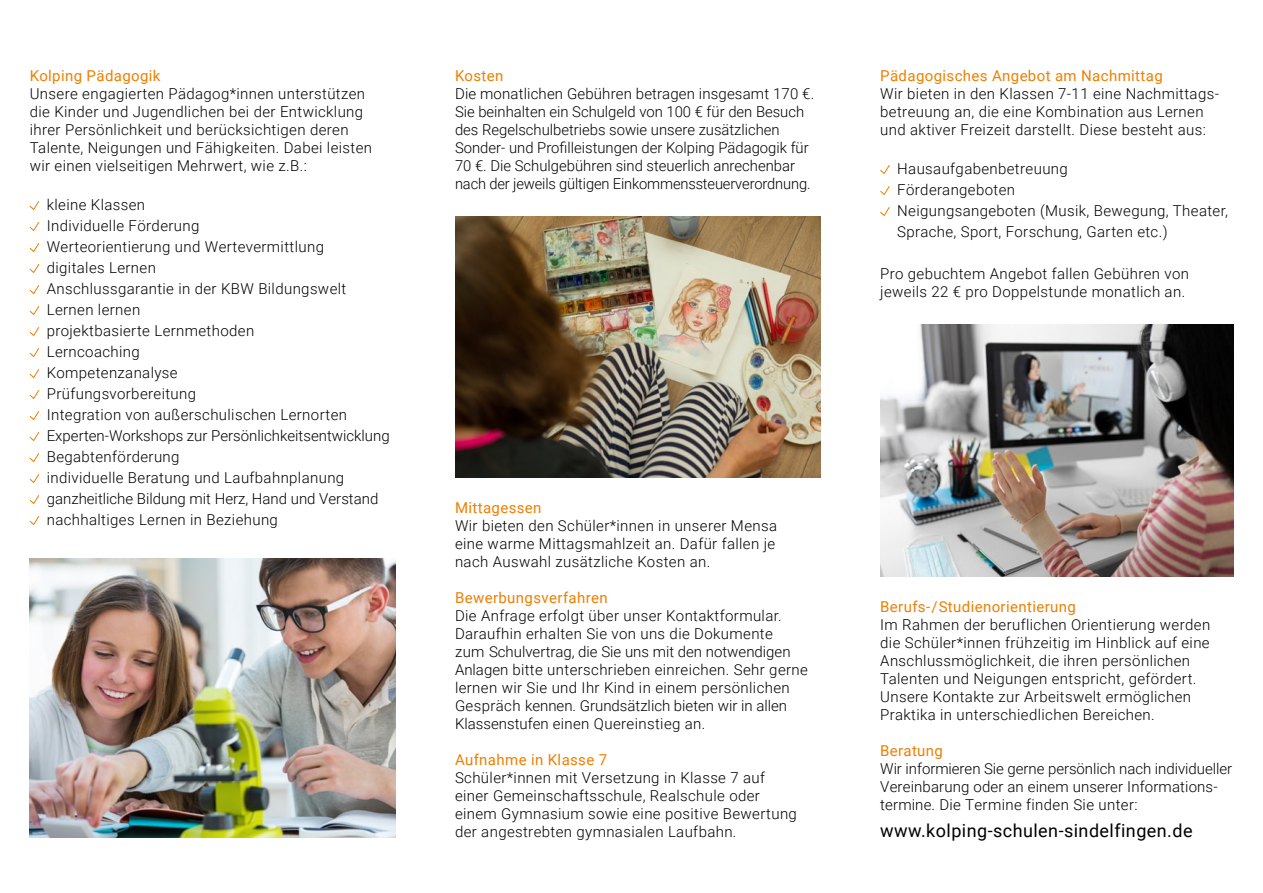
<style>
.page{position:relative;width:1263px;height:893px;background:#fff}
.page>*{position:absolute;margin:0;border:0;box-sizing:border-box;transform-origin:0 0}
.t1{font:18px "Roboto";letter-spacing:.025em;color:#000}
.t2{font:300 15px/18px "Roboto";letter-spacing:.025em;color:#000}
.t3{font:300 15px/18px "Roboto";color:#000}
.t4{font:15px "Roboto";letter-spacing:.025em;color:#ee7f00}
</style>
<div class="page">
<svg style="left:30px;top:201px;width:9px;height:9px"></svg>
<svg style="left:30px;top:222px;width:9px;height:9px"></svg>
<svg style="left:30px;top:243px;width:9px;height:9px"></svg>
<svg style="left:30px;top:264px;width:9px;height:9px"></svg>
<svg style="left:30px;top:285px;width:9px;height:9px"></svg>
<svg style="left:30px;top:306px;width:9px;height:9px"></svg>
<svg style="left:30px;top:327px;width:9px;height:9px"></svg>
<svg style="left:30px;top:348px;width:9px;height:9px"></svg>
<svg style="left:30px;top:369px;width:9px;height:9px"></svg>
<svg style="left:30px;top:390px;width:9px;height:9px"></svg>
<svg style="left:30px;top:411px;width:9px;height:9px"></svg>
<svg style="left:30px;top:432px;width:9px;height:9px"></svg>
<svg style="left:30px;top:453px;width:9px;height:9px"></svg>
<svg style="left:30px;top:474px;width:9px;height:9px"></svg>
<svg style="left:30px;top:495px;width:9px;height:9px"></svg>
<svg style="left:30px;top:516px;width:9px;height:9px"></svg>
<img style="left:455px;top:216px;width:366px;height:261px">
<img style="left:880px;top:324px;width:353px;height:252px">
<svg style="left:880px;top:165px;width:10px;height:9px"></svg>
<svg style="left:880px;top:186px;width:10px;height:9px"></svg>
<svg style="left:880px;top:207px;width:10px;height:9px"></svg>
<img style="left:30px;top:558px;width:365px;height:279px">
<p class="t4" style="left:30px;top:65px;width:132px">Kolping Pädagogik</p>
<p class="t2" style="left:30px;top:84px;width:344px">Unsere engagierten Pädagog*innen unterstützen die Kinder und Jugendlichen bei der Entwicklung ihrer Persönlichkeit und berücksichtigen deren Talente, Neigungen und Fähigkeiten. Dabei leisten wir einen vielseitigen Mehrwert, wie z.B.:</p>
<p class="t2" style="left:47px;top:194px;width:344px;line-height:21px">kleine Klassen<br>Individuelle Förderung<br>Werteorientierung und Wertevermittlung<br>digitales Lernen<br>Anschlussgarantie in der KBW Bildungswelt<br>Lernen lernen<br>projektbasierte Lernmethoden<br>Lerncoaching<br>Kompetenzanalyse<br>Prüfungsvorbereitung<br>Integration von außerschulischen Lernorten<br>Experten-Workshops zur Persönlichkeitsentwicklung<br>Begabtenförderung<br>individuelle Beratung und Laufbahnplanung ganzheitliche Bildung mit Herz, Hand und Verstand nachhaltiges Lernen in Beziehung</p>
<p class="t4" style="left:455px;top:65px;width:50px">Kosten</p>
<p class="t3" style="left:455px;top:84px;width:361px">Die monatlichen Gebühren betragen insgesamt 170 €.<br>Sie beinhalten ein Schulgeld von 100 € für den Besuch des Regelschulbetriebs sowie unsere zusätzlichen Sonder- und Profilleistungen der Kolping Pädagogik für 70 €. Die Schulgebühren sind steuerlich anrechenbar nach der jeweils gültigen Einkommenssteuerverordnung.</p>
<p class="t4" style="left:880px;top:65px;width:284px">Pädagogisches Angebot am Nachmittag</p>
<p class="t2" style="left:880px;top:84px;width:340px">Wir bieten in den Klassen 7-11 eine Nachmittags&shy;betreuung an, die eine Kombination aus Lernen und aktiver Freizeit darstellt. Diese besteht aus:</p>
<p class="t2" style="left:897px;top:158px;width:332px;line-height:21px">Hausaufgabenbetreuung<br>Förderangeboten<br>Neigungsangeboten (Musik, Bewegung, Theater, Sprache, Sport, Forschung, Garten etc.)</p>
<p class="t2" style="left:880px;top:264px;width:310px">Pro gebuchtem Angebot fallen Gebühren von jeweils 22 € pro Doppelstunde monatlich an.</p>
<p class="t4" style="left:455px;top:497px;width:88px">Mittagessen</p>
<p class="t2" style="left:455px;top:516px;width:324px">Wir bieten den Schüler*innen in unserer Mensa eine warme Mittagsmahlzeit an. Dafür fallen je nach Auswahl zusätzliche Kosten an.</p>
<p class="t4" style="left:455px;top:587px;width:154px">Bewerbungsverfahren</p>
<p class="t2" style="left:455px;top:606px;width:354px">Die Anfrage erfolgt über unser Kontaktformular.<br>Daraufhin erhalten Sie von uns die Dokumente<br>zum Schulvertrag, die Sie uns mit den notwendigen Anlagen bitte unterschrieben einreichen. Sehr gerne lernen wir Sie und Ihr Kind in einem persönlichen Gespräch kennen. Grundsätzlich bieten wir in allen Klassenstufen einen Quereinstieg an.</p>
<p class="t4" style="left:455px;top:749px;width:154px">Aufnahme in Klasse 7</p>
<p class="t2" style="left:455px;top:768px;width:343px">Schüler*innen mit Versetzung in Klasse 7 auf einer Gemeinschaftsschule, Realschule oder einem Gymnasium sowie eine positive Bewertung der angestrebten gymnasialen Laufbahn.</p>
<p class="t4" style="left:880px;top:596px;width:197px">Berufs-/Studienorientierung</p>
<p class="t2" style="left:880px;top:615px;width:331px">Im Rahmen der beruflichen Orientierung werden die Schüler*innen frühzeitig im Hinblick auf eine Anschlussmöglichkeit, die ihren persönlichen Talenten und Neigungen entspricht, gefördert.<br>Unsere Kontakte zur Arbeitswelt ermöglichen Praktika in unterschiedlichen Bereichen.</p>
<p class="t4" style="left:880px;top:740px;width:64px">Beratung</p>
<p class="t2" style="left:880px;top:759px;width:353px">Wir informieren Sie gerne persönlich nach individueller<br>Vereinbarung oder an einem unserer Informations&shy;termine. Die Termine finden Sie unter:</p>
<p class="t1" style="left:880px;top:818px;width:314px">www.kolping-schulen-sindelfingen.de</p>
</div>
